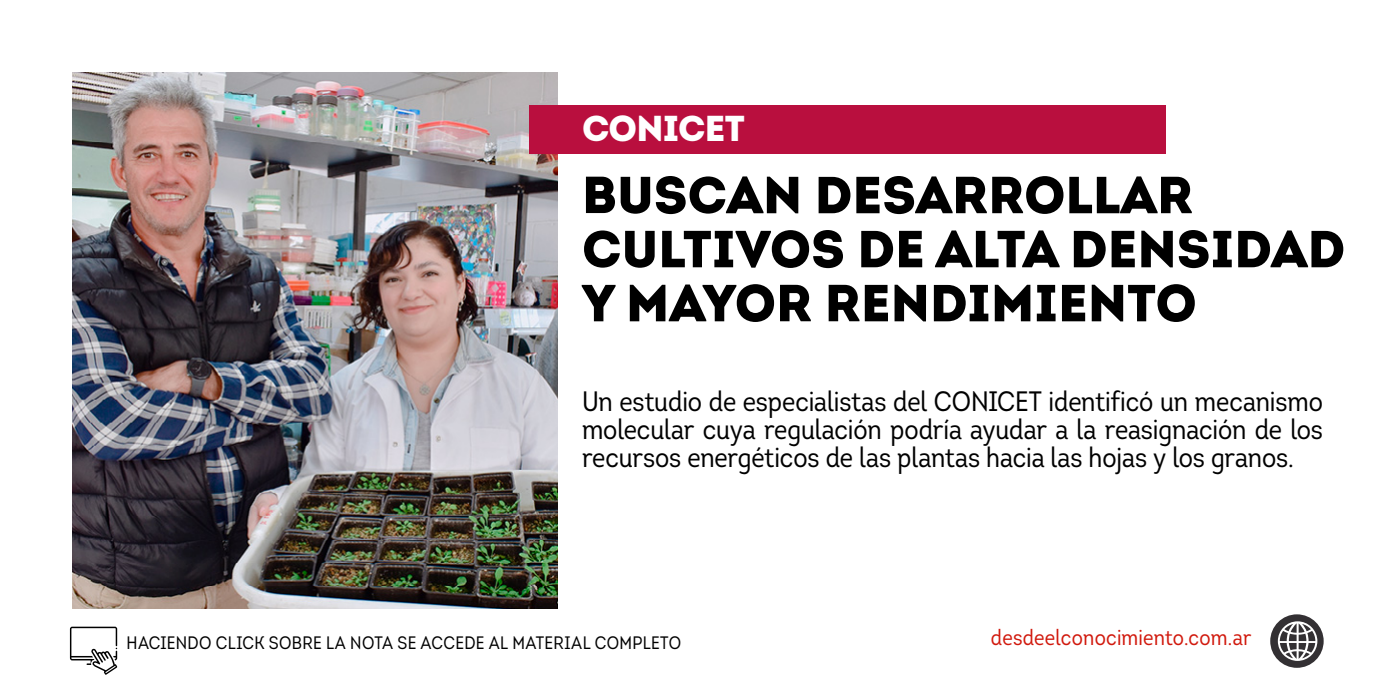
<style>
.page{position:relative;width:1395px;height:681px;background:#fff}
.page>*{position:absolute;margin:0;border:0;box-sizing:border-box;transform-origin:0 0}
.t1{font:900 52px/54px "Intro";color:#000}
.t2{font:900 36px "Intro";letter-spacing:-.02em;color:#fff}
.t3{font:28px/28px "Intro Cond";letter-spacing:-.005em;color:#000;text-align:justify}
.t4{font:22px "Intro Cond";letter-spacing:.01em;color:#d1190d}
.t5{font:18px "Intro Cond";letter-spacing:.02em;color:#000}
</style>
<div class="page">
<div style="left:1270px;top:614px;width:53px;height:53px;background:#333033;border-radius:50%"></div>
<svg style="left:1278px;top:621px;width:39px;height:39px"></svg>
<img style="left:72px;top:72px;width:486px;height:536px">
<div style="left:529px;top:105px;width:636px;height:48px;background:#b90f3e"></div>
<svg style="left:70px;top:626px;width:47px;height:48px"></svg>
<p class="t2" style="left:582px;top:105px;width:164px">CONICET</p>
<h1 class="t1" style="left:582px;top:167px;width:765px">BUSCAN DESARROLLAR<br>CULTIVOS DE ALTA DENSIDAD<br>Y MAYOR RENDIMIENTO</h1>
<p class="t3" style="left:582px;top:387px;width:742px">Un estudio de especialistas del CONICET identificó un mecanismo molecular cuya regulación podría ayudar a la reasignación de los recursos energéticos de las plantas hacia las hojas y los granos.</p>
<p class="t5" style="left:127px;top:631px;width:556px">HACIENDO CLICK SOBRE LA NOTA SE ACCEDE AL MATERIAL COMPLETO</p>
<p class="t4" style="left:991px;top:623px;width:262px">desdeelconocimiento.com.ar</p>
</div>
